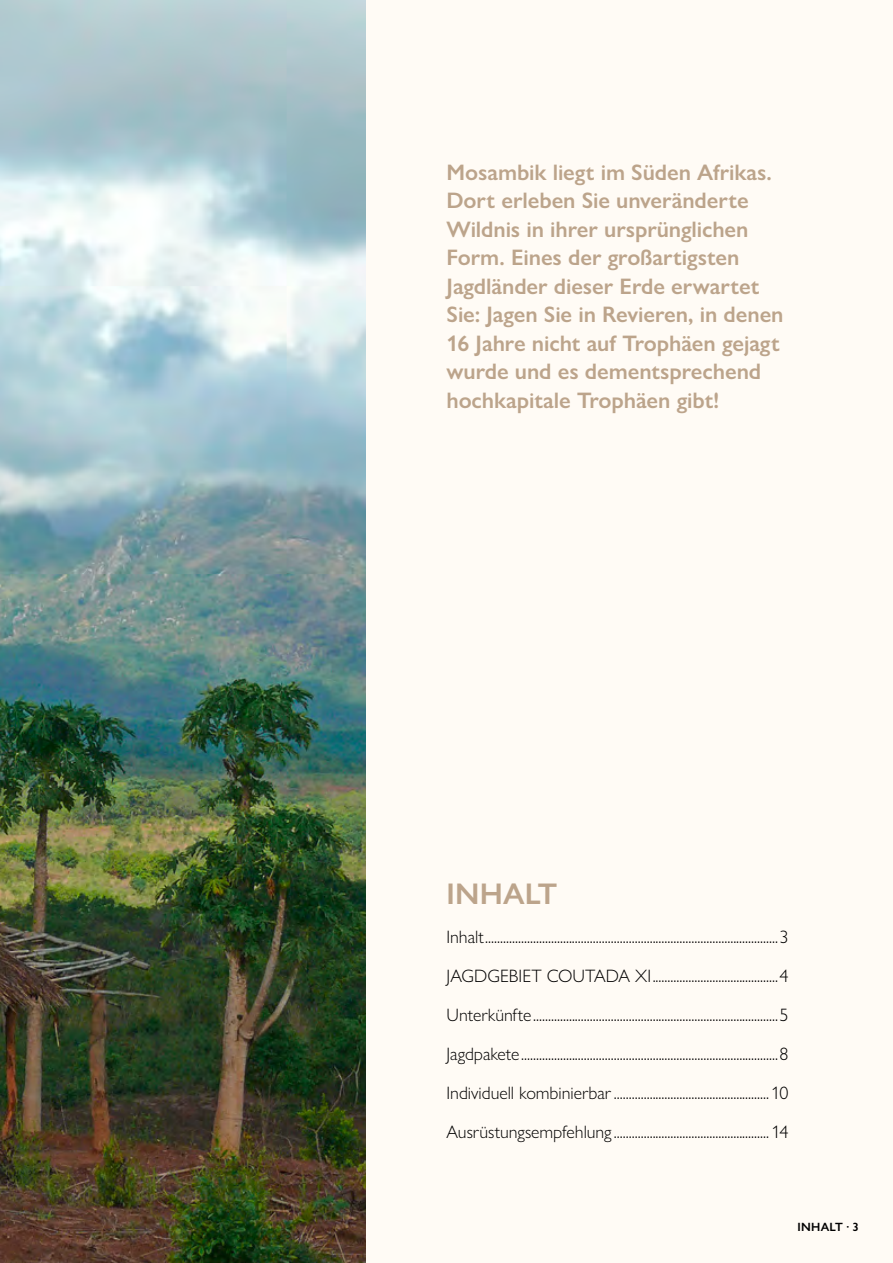
<style>
.page{position:relative;width:893px;height:1263px;background:#fff}
.page>*{position:absolute;margin:0;border:0;box-sizing:border-box;transform-origin:0 0}
.t1{font:600 30px "Gill Sans Nova";letter-spacing:.005em;color:#bca48b}
.t2{font:600 22.5px/28.5px "Gill Sans Nova";letter-spacing:-.005em;color:#bca48b}
.t3{font:300 18px/39px "Gill Sans Nova";letter-spacing:-.005em;color:#000;text-align:justify}
.t4{font:600 12px "Gill Sans Nova";color:#000}
</style>
<div class="page">
<img style="left:0;top:0;width:366px;height:1263px">
<div style="left:366px;top:0;width:527px;height:1263px;background:#fffbf5"></div>
<p class="t2" style="left:446px;top:157px;width:339px">Mosambik liegt im Süden Afrikas.<br>Dort erleben Sie unveränderte<br>Wildnis in ihrer ursprünglichen<br>Form. Eines der großartigsten<br>Jagdländer dieser Erde erwartet<br>Sie: Jagen Sie in Revieren, in denen<br>16 Jahre nicht auf Trophäen gejagt wurde und es dementsprechend hochkapitale Trophäen gibt!</p>
<h1 class="t1" style="left:446px;top:875px;width:112px">INHALT</h1>
<p class="t3" style="left:446px;top:917px;width:344px">Inhalt..................................................................................................3<br>JAGDGEBIET COUTADA XI..........................................4<br>Unterkünfte..................................................................................5<br>Jagdpakete......................................................................................8<br>Individuell kombinierbar....................................................10<br>Ausrüstungsempfehlung .................................................... 14</p>
<p class="t4" style="left:797px;top:1219px;width:23px">Inhalt</p>
<p class="t4" style="left:846px;top:1219px;width:14px">· 3</p>
</div>
